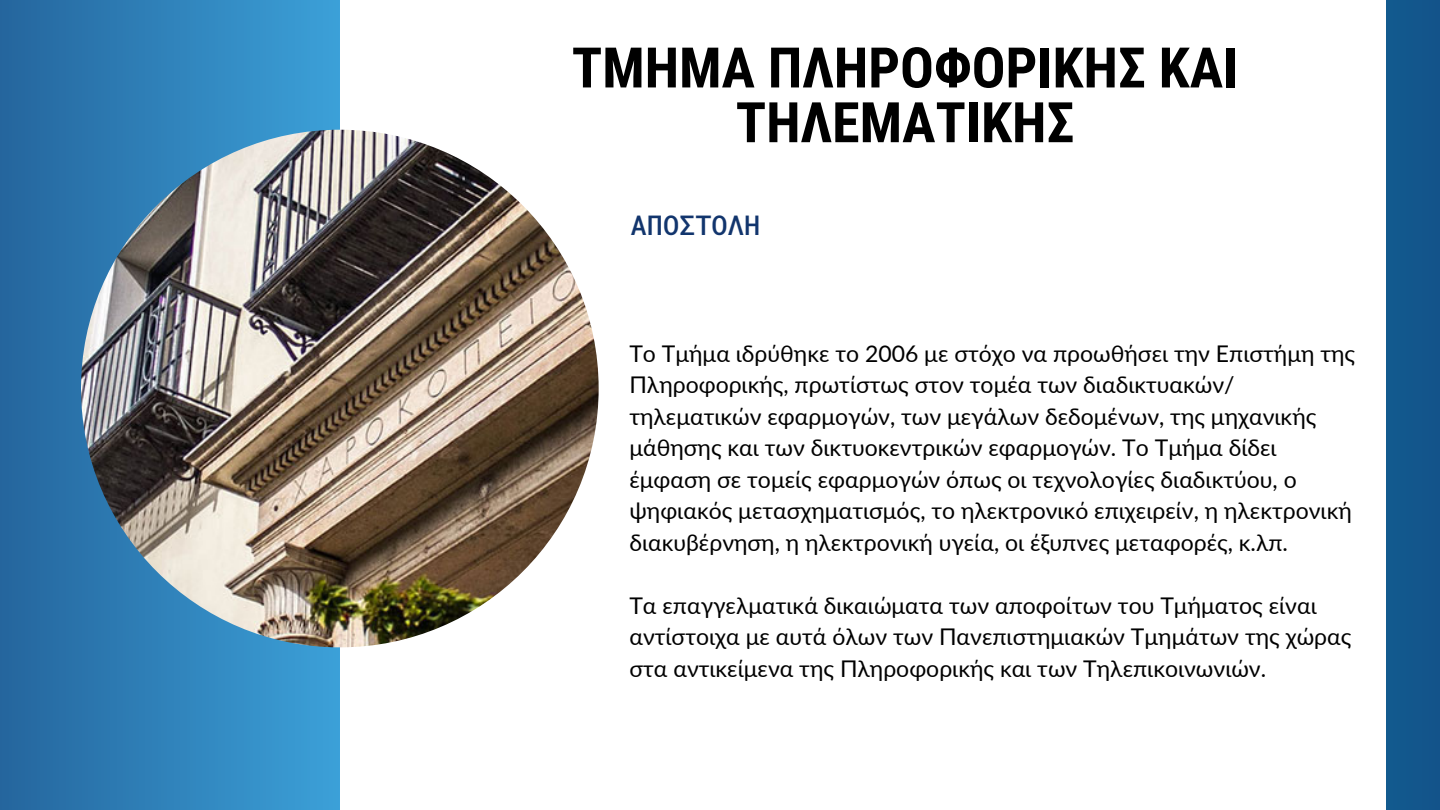
<style>
.page{position:relative;width:1440px;height:810px;background:#fff}
.page>*{position:absolute;margin:0;border:0;box-sizing:border-box;transform-origin:0 0}
.t1{font:700 56px/54.8px "Roboto Condensed";color:#000;text-align:center}
.t2{font:500 27px "Roboto Mono";color:#12356d}
.t3{font:23px/31.5px "Lato";color:#000}
</style>
<div class="page">
<div style="left:0;top:0;width:340px;height:810px;background:linear-gradient(to right,#25659d,#3ca0d8)"></div>
<img style="left:81px;top:130px;width:518px;height:517px;border-radius:50%">
<div style="left:1386px;top:0;width:54px;height:810px;background:#13568c"></div>
<p class="t1" style="left:572px;top:41px;width:668px">ΤΜΗΜΑ ΠΛΗΡΟΦΟΡΙΚΗΣ ΚΑΙ<br>ΤΗΛΕΜΑΤΙΚΗΣ</p>
<p class="t2" style="left:631px;top:207px;width:131px">ΑΠΟΣΤΟΛΗ</p>
<p class="t3" style="left:629px;top:337px;width:727px">Το Τμήμα ιδρύθηκε το 2006 με στόχο να προωθήσει την Επιστήμη της Πληροφορικής, πρωτίστως στον τομέα των διαδικτυακών/ τηλεματικών εφαρμογών, των μεγάλων δεδομένων, της μηχανικής μάθησης και των δικτυοκεντρικών εφαρμογών. Το Τμήμα δίδει έμφαση σε τομείς εφαρμογών όπως οι τεχνολογίες διαδικτύου, ο ψηφιακός μετασχηματισμός, το ηλεκτρονικό επιχειρείν, η ηλεκτρονική διακυβέρνηση, η ηλεκτρονική υγεία, οι έξυπνες μεταφορές, κ.λπ.</p>
<p class="t3" style="left:629px;top:589px;width:724px">Τα επαγγελματικά δικαιώματα των αποφοίτων του Τμήματος είναι αντίστοιχα με αυτά όλων των Πανεπιστημιακών Τμημάτων της χώρας στα αντικείμενα της Πληροφορικής και των Τηλεπικοινωνιών.</p>
</div>
